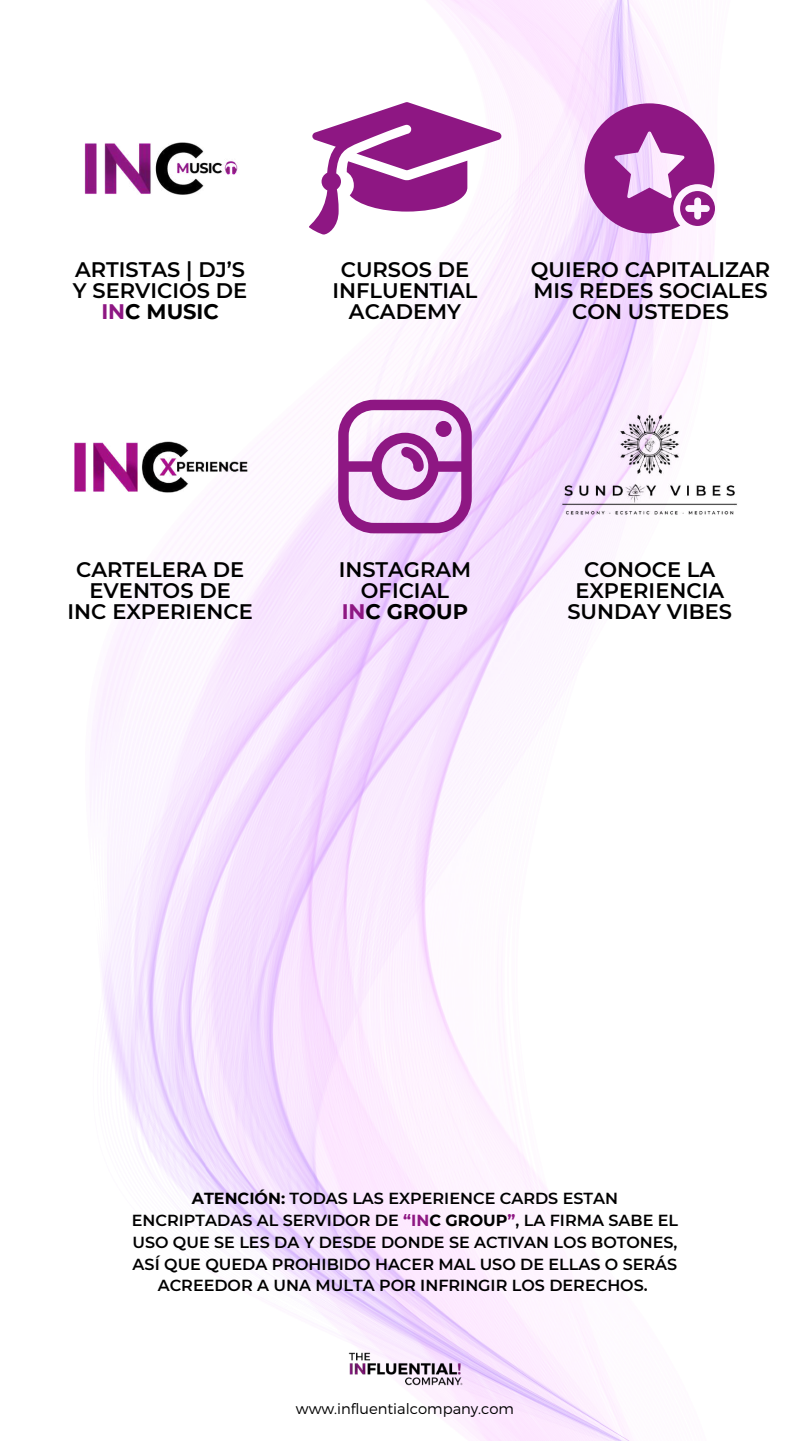
<style>
.page{position:relative;width:810px;height:1441px;background:#fff}
.page>*{position:absolute;margin:0;border:0;box-sizing:border-box;transform-origin:0 0}
.t1{font:600 21px/21px "Montserrat";color:#000;text-align:center}
.t2{font:600 16px/21.8px "Montserrat";color:#000;text-align:center}
.t3{font:300 14.8px "Montserrat";color:#000}
.s1{font-weight:700;color:#8e1783}
.s2{font-weight:700}
</style>
<div class="page">
<img style="left:90px;top:0;width:625px;height:1440px">
<img style="left:553px;top:410px;width:184px;height:112px">
<svg style="left:585px;top:103px;width:130px;height:130px;background:#b461af"></svg>
<svg style="left:338px;top:399px;width:134px;height:134px;background:#cb8fcb"></svg>
<img style="left:74px;top:411px;width:185px;height:111px">
<img style="left:84px;top:115px;width:172px;height:107px">
<img style="left:341px;top:1332px;width:127px;height:72px">
<svg style="left:309px;top:102px;width:192px;height:132px"></svg>
<h1 class="t1" style="left:73px;top:259px;width:176px">ARTISTAS | DJ’S<br>Y SERVICIOS DE<br><span class="s1">IN</span><span class="s2">C MUSIC</span></h1>
<h1 class="t1" style="left:333px;top:259px;width:146px">CURSOS DE<br>INFLUENTIAL<br>ACADEMY</h1>
<h1 class="t1" style="left:531px;top:259px;width:241px">QUIERO CAPITALIZAR<br>MIS REDES SOCIALES<br>CON USTEDES</h1>
<h1 class="t1" style="left:68px;top:558px;width:187px">CARTELERA DE<br>EVENTOS DE<br>INC EXPERIENCE</h1>
<h1 class="t1" style="left:339px;top:558px;width:134px">INSTAGRAM<br>OFICIAL<br><span class="s1">IN</span><span class="s2">C GROUP</span></h1>
<h1 class="t1" style="left:567px;top:558px;width:166px">CONOCE LA<br>EXPERIENCIA<br>SUNDAY VIBES</h1>
<p class="t2" style="left:132px;top:1187px;width:548px"><span class="s2">ATENCIÓN:</span> TODAS LAS EXPERIENCE CARDS ESTAN ENCRIPTADAS AL SERVIDOR DE <span class="s1">“IN</span><span class="s2">C GROUP</span><span class="s1">”</span>, LA FIRMA SABE EL USO QUE SE LES DA Y DESDE DONDE SE ACTIVAN LOS BOTONES, ASÍ QUE QUEDA PROHIBIDO HACER MAL USO DE ELLAS O SERÁS ACREEDOR A UNA MULTA POR INFRINGIR LOS DERECHOS.</p>
<p class="t3" style="left:296px;top:1398px;width:220px">www.influentialcompany.com</p>
</div>
